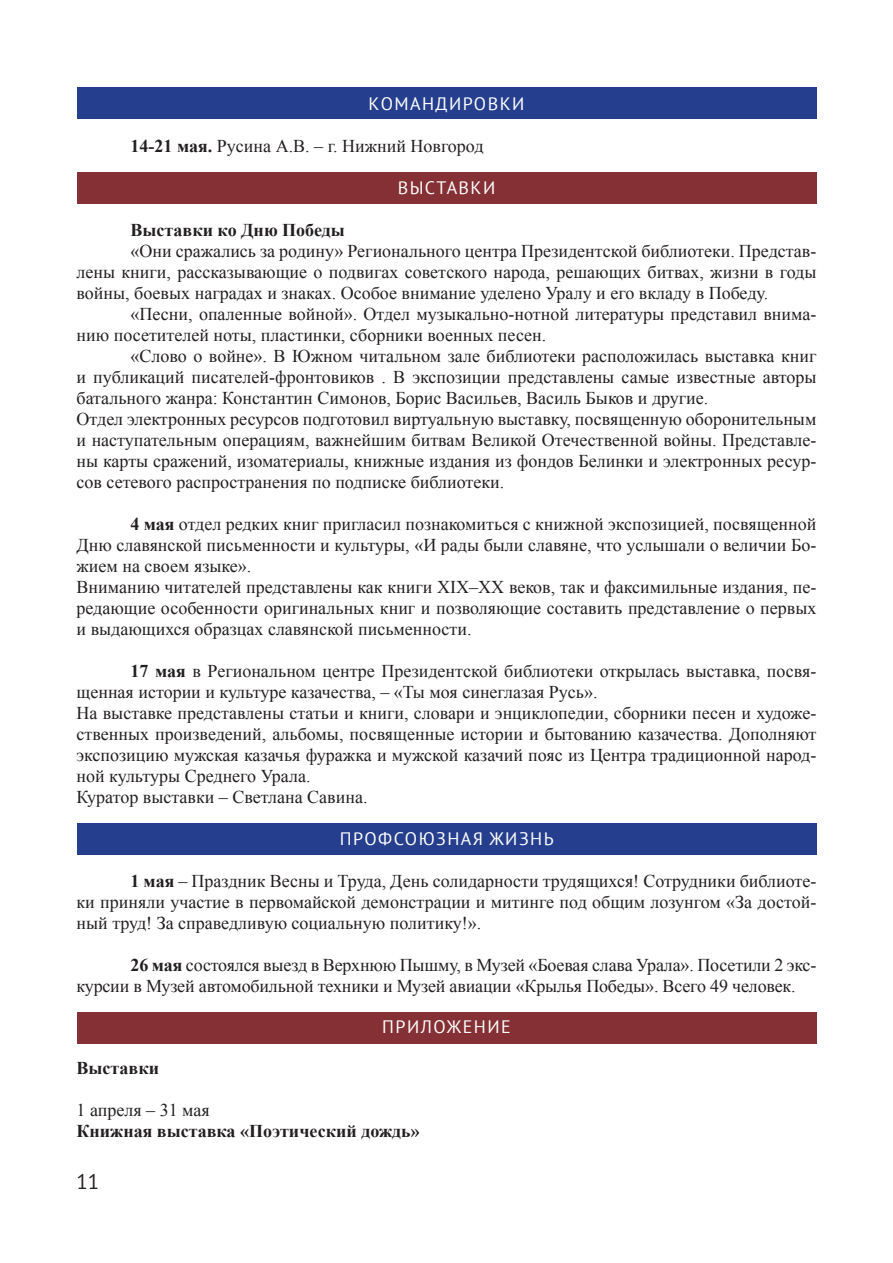
<style>
.page{position:relative;width:893px;height:1263px;background:#fff}
.page>*{position:absolute;margin:0;border:0;box-sizing:border-box;transform-origin:0 0}
.t1{font:21px "PT Sans";color:#231f20}
.подгаз{font:18px/21px "Times New Roman";color:#231f20;text-align:justify}
.подгаз-2{font:18px "PT Sans";letter-spacing:.08em;color:#fff}
.основной{font:700 18px "Times New Roman";color:#231f20}
.подгаз-3{font:700 18px "Times New Roman";color:#231f20}
.основной-2{font:18px "Times New Roman";color:#231f20}
.s1{font-weight:700}
</style>
<div class="page">
<div style="left:77px;top:172px;width:739px;height:32px;background:#843034"></div>
<div style="left:77px;top:88px;width:739px;height:31px;background:#253f8e"></div>
<div style="left:77px;top:1012px;width:739px;height:32px;background:#843034"></div>
<div style="left:77px;top:823px;width:739px;height:32px;background:#253f8e"></div>
<p class="подгаз-2" style="left:369px;top:92px;width:157px">КОМАНДИРОВКИ</p>
<p class="подгаз" style="left:131px;top:135px;width:355px"><span class="s1">14-21 мая.</span> Русина А.В. – г. Нижний Новгород</p>
<p class="подгаз-2" style="left:398px;top:176px;width:99px">ВЫСТАВКИ</p>
<p class="подгаз-3" style="left:131px;top:218px;width:216px">Выставки ко Дню Победы</p>
<p class="подгаз" style="left:77px;top:240px;width:741px;text-indent:54px">«Они сражались за родину» Регионального центра Президентской библиотеки. Представ&shy;лены книги, рассказывающие о подвигах советского народа, решающих битвах, жизни в годы войны, боевых наградах и знаках. Особое внимание уделено Уралу и его вкладу в Победу.</p>
<p class="подгаз" style="left:77px;top:303px;width:741px;text-indent:54px">«Песни, опаленные войной». Отдел музыкально-нотной литературы представил внима&shy;нию посетителей ноты, пластинки, сборники военных песен.</p>
<p class="подгаз" style="left:77px;top:345px;width:741px;text-indent:54px">«Слово о войне». В Южном читальном зале библиотеки расположилась выставка книг и публикаций писателей-фронтовиков . В экспозиции представлены самые известные авторы батального жанра: Константин Симонов, Борис Васильев, Василь Быков и другие.</p>
<p class="подгаз" style="left:77px;top:408px;width:741px">Отдел электронных ресурсов подготовил виртуальную выставку, посвященную оборонительным и наступательным операциям, важнейшим битвам Великой Отечественной войны. Представле&shy;ны карты сражений, изоматериалы, книжные издания из фондов Белинки и электронных ресур&shy;сов сетевого распространения по подписке библиотеки.</p>
<p class="подгаз" style="left:77px;top:513px;width:741px;text-indent:54px"><span class="s1">4 мая</span> отдел редких книг пригласил познакомиться с книжной экспозицией, посвященной Дню славянской письменности и культуры, «И рады были славяне, что услышали о величии Бо&shy;жием на своем языке».</p>
<p class="подгаз" style="left:77px;top:576px;width:741px">Вниманию читателей представлены как книги XIX–ХХ веков, так и факсимильные издания, пе&shy;редающие особенности оригинальных книг и позволяющие составить представление о первых и выдающихся образцах славянской письменности.</p>
<p class="подгаз" style="left:77px;top:660px;width:741px;text-indent:54px"><span class="s1">17 мая</span> в Региональном центре Президентской библиотеки открылась выставка, посвя&shy;щенная истории и культуре казачества, – «Ты моя синеглазая Русь».</p>
<p class="подгаз" style="left:77px;top:702px;width:741px">На выставке представлены статьи и книги, словари и энциклопедии, сборники песен и художе&shy;ственных произведений, альбомы, посвященные истории и бытованию казачества. Дополняют экспозицию мужская казачья фуражка и мужской казачий пояс из Центра традиционной народ&shy;ной культуры Среднего Урала.</p>
<p class="подгаз" style="left:77px;top:786px;width:292px">Куратор выставки – Светлана Савина.</p>
<p class="подгаз-2" style="left:340px;top:827px;width:215px">ПРОФСОЮЗНАЯ ЖИЗНЬ</p>
<p class="подгаз" style="left:77px;top:870px;width:741px;text-indent:54px"><span class="s1">1 мая</span> – Праздник Весны и Труда, День солидарности трудящихся! Сотрудники библиоте&shy;ки приняли участие в первомайской демонстрации и митинге под общим лозунгом «За достой&shy;ный труд! За справедливую социальную политику!».</p>
<p class="подгаз" style="left:77px;top:954px;width:741px;text-indent:54px"><span class="s1">26 мая</span> состоялся выезд в Верхнюю Пышму, в Музей «Боевая слава Урала». Посетили 2 экс&shy;курсии в Музей автомобильной техники и Музей авиации «Крылья Победы». Всего 49 человек.</p>
<p class="подгаз-2" style="left:382px;top:1015px;width:130px">ПРИЛОЖЕНИЕ</p>
<p class="основной" style="left:77px;top:1055px;width:84px">Выставки</p>
<p class="основной-2" style="left:77px;top:1098px;width:135px">1 апреля – 31 мая</p>
<p class="основной" style="left:77px;top:1118px;width:345px">Книжная выставка «Поэтический дождь»</p>
<p class="t1" style="left:77px;top:1168px;width:24px">11</p>
</div>
